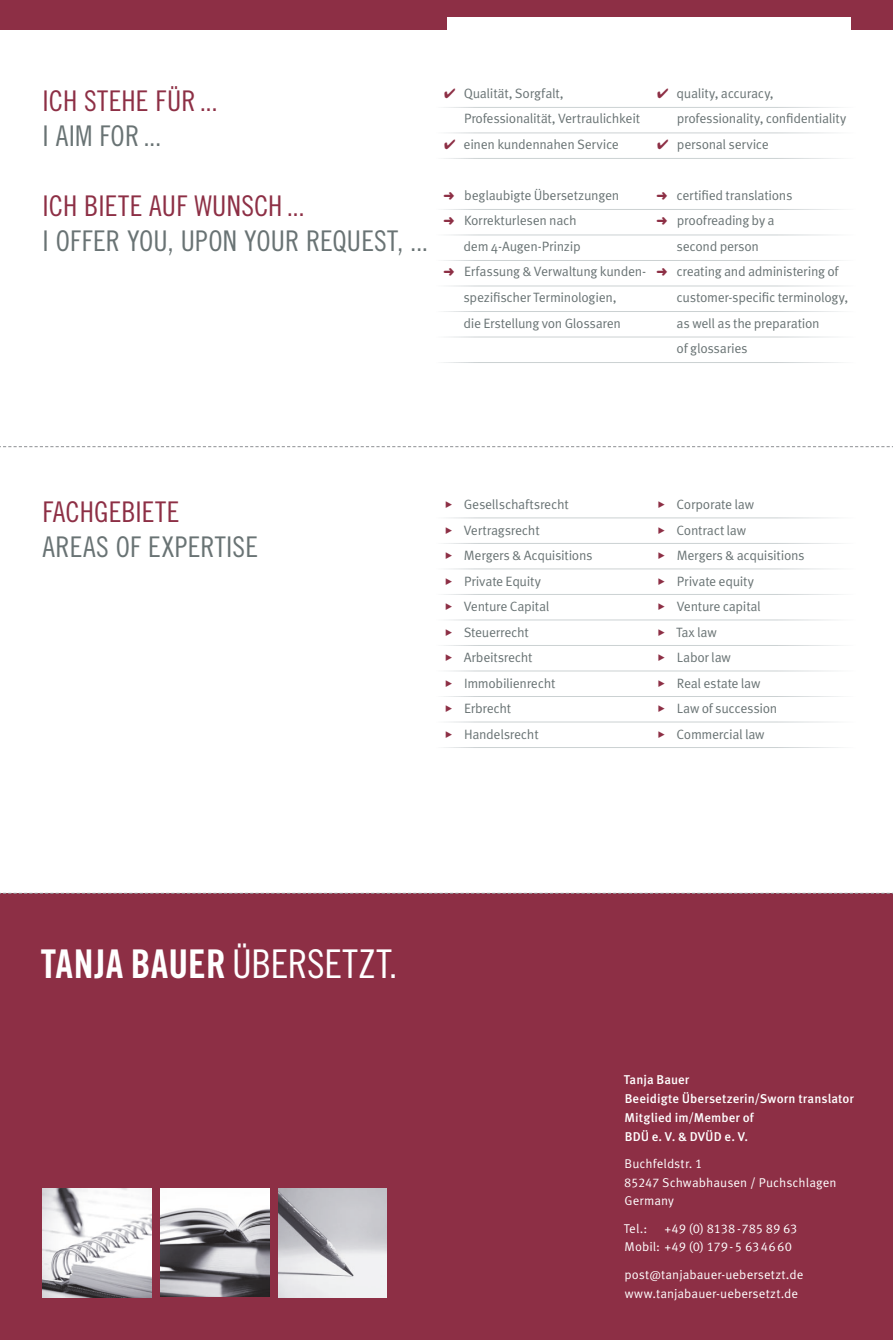
<style>
.page{position:relative;width:893px;height:1340px;background:#fff}
.page>*{position:absolute;margin:0;border:0;box-sizing:border-box;transform-origin:0 0}
.t1{font:39.6px "Trade Gothic Bold Cond Twenty";letter-spacing:.005em;color:#fff}
.t2{font:28.5px "Trade Gothic Cond Eighteen";letter-spacing:.005em;color:#697374}
.t3{font:28.5px "Trade Gothic Cond Eighteen";letter-spacing:.005em;color:#8d2f45}
.t4{font:13.5px/25.5px "Meta Pro";letter-spacing:-.025em;color:#697374}
.t5{font:12.75px/18.8px "Meta Pro";letter-spacing:.005em;color:#fff}
.t6{font:500 12.75px/18.8px "Meta Pro";letter-spacing:.01em;color:#fff}
.s1{color:#8d2f45}
.s2{font-family:"Fago Pro";font-size:12px;color:#8d2f45}
.s3{font-family:"Trade Gothic Cond Eighteen"}
</style>
<div class="page">
<div style="left:0;top:893px;width:893px;height:446px;background:#8d2f45"></div>
<div style="left:0;top:0;width:893px;height:30px;background:#8d2f45"></div>
<div style="left:447px;top:17px;width:403px;height:26px;background:#fff"></div>
<img style="left:43px;top:1188px;width:108px;height:109px">
<img style="left:160px;top:1188px;width:109px;height:108px">
<img style="left:278px;top:1188px;width:109px;height:109px">
<svg style="left:0;top:446px;width:893px;height:1px"></svg>
<svg style="left:0;top:892px;width:893px;height:1px"></svg>
<h2 class="t3" style="left:43px;top:84px;width:177px">ICH STEHE FÜR ...</h2>
<h2 class="t2" style="left:43px;top:118px;width:120px">I AIM FOR ...</h2>
<h2 class="t3" style="left:43px;top:189px;width:264px">ICH BIETE AUF WUNSCH ...</h2>
<h2 class="t2" style="left:43px;top:224px;width:387px">I OFFER YOU, UPON YOUR REQUEST, ...</h2>
<p class="t4" style="left:464px;top:81px;width:178px;text-indent:-20px"><span class="s1">✔</span> Qualität, Sorgfalt,<br>Professionalität, Vertraulichkeit</p>
<p class="t4" style="left:444px;top:132px;width:176px"><span class="s1">✔</span> einen kundennahen Service</p>
<p class="t4" style="left:444px;top:183px;width:177px"><span class="s1">➜</span> beglaubigte Übersetzungen</p>
<p class="t4" style="left:444px;top:208px;width:135px"><span class="s1">➜</span> Korrekturlesen nach</p>
<p class="t4" style="left:464px;top:234px;width:119px">dem 4-Augen-Prinzip</p>
<p class="t4" style="left:444px;top:259px;width:204px"><span class="s1">➜</span> Erfassung &amp; Verwaltung kunden-</p>
<p class="t4" style="left:463px;top:285px;width:155px">spezifischer Terminologien,</p>
<p class="t4" style="left:464px;top:310px;width:159px">die Erstellung von Glossaren</p>
<p class="t4" style="left:677px;top:81px;width:171px;text-indent:-20px"><span class="s1">✔</span> quality, accuracy, professionality, confidentiality</p>
<p class="t4" style="left:657px;top:132px;width:113px"><span class="s1">✔</span> personal service</p>
<p class="t4" style="left:656px;top:183px;width:138px"><span class="s1">➜</span> certified translations</p>
<p class="t4" style="left:656px;top:208px;width:120px"><span class="s1">➜</span> proofreading by a</p>
<p class="t4" style="left:676px;top:234px;width:84px">second person</p>
<p class="t4" style="left:656px;top:259px;width:184px"><span class="s1">➜</span> creating and administering of</p>
<p class="t4" style="left:677px;top:285px;width:173px">customer-specific terminology,</p>
<p class="t4" style="left:677px;top:310px;width:145px">as well as the preparation</p>
<p class="t4" style="left:677px;top:336px;width:72px">of glossaries</p>
<h2 class="t3" style="left:43px;top:495px;width:138px">FACHGEBIETE</h2>
<h2 class="t2" style="left:43px;top:529px;width:217px">AREAS OF EXPERTISE</h2>
<p class="t4" style="left:445px;top:492px;width:149px"><span class="s2">▶</span> Gesellschaftsrecht<br><span class="s2">▶</span> Vertragsrecht<br><span class="s2">▶</span> Mergers &amp; Acquisitions <span class="s2">▶</span> Private Equity<br><span class="s2">▶</span> Venture Capital<br><span class="s2">▶</span> Steuerrecht<br><span class="s2">▶</span> Arbeitsrecht<br><span class="s2">▶</span> Immobilienrecht<br><span class="s2">▶</span> Erbrecht<br><span class="s2">▶</span> Handelsrecht</p>
<p class="t4" style="left:658px;top:492px;width:149px"><span class="s2">▶</span> Corporate law<br><span class="s2">▶</span> Contract law<br><span class="s2">▶</span> Mergers &amp; acquisitions <span class="s2">▶</span> Private equity<br><span class="s2">▶</span> Venture capital<br><span class="s2">▶</span> Tax law<br><span class="s2">▶</span> Labor law<br><span class="s2">▶</span> Real estate law<br><span class="s2">▶</span> Law of succession<br><span class="s2">▶</span> Commercial law</p>
<h1 class="t1" style="left:41px;top:940px;width:358px">TANJA BAUER <span class="s3">ÜBERSETZT.</span></h1>
<p class="t6" style="left:624px;top:1070px;width:232px">Tanja Bauer<br>Beeidigte Übersetzerin/Sworn translator<br>Mitglied im/Member of<br>BDÜ e. V. &amp; DVÜD e. V.</p>
<p class="t5" style="left:624px;top:1154px;width:214px">Buchfeldstr. 1<br>85247 Schwabhausen / Puchschlagen<br>Germany</p>
<p class="t5" style="left:624px;top:1219px;width:25px">Tel.:</p>
<p class="t5" style="left:625px;top:1219px;width:174px;text-indent:40px">+49 (0) 8138 -785 89 63<br>Mobil: +49 (0) 179 - 5 63 46 60</p>
<p class="t5" style="left:624px;top:1265px;width:180px">post@tanjabauer-uebersetzt.de www.tanjabauer-uebersetzt.de</p>
</div>
